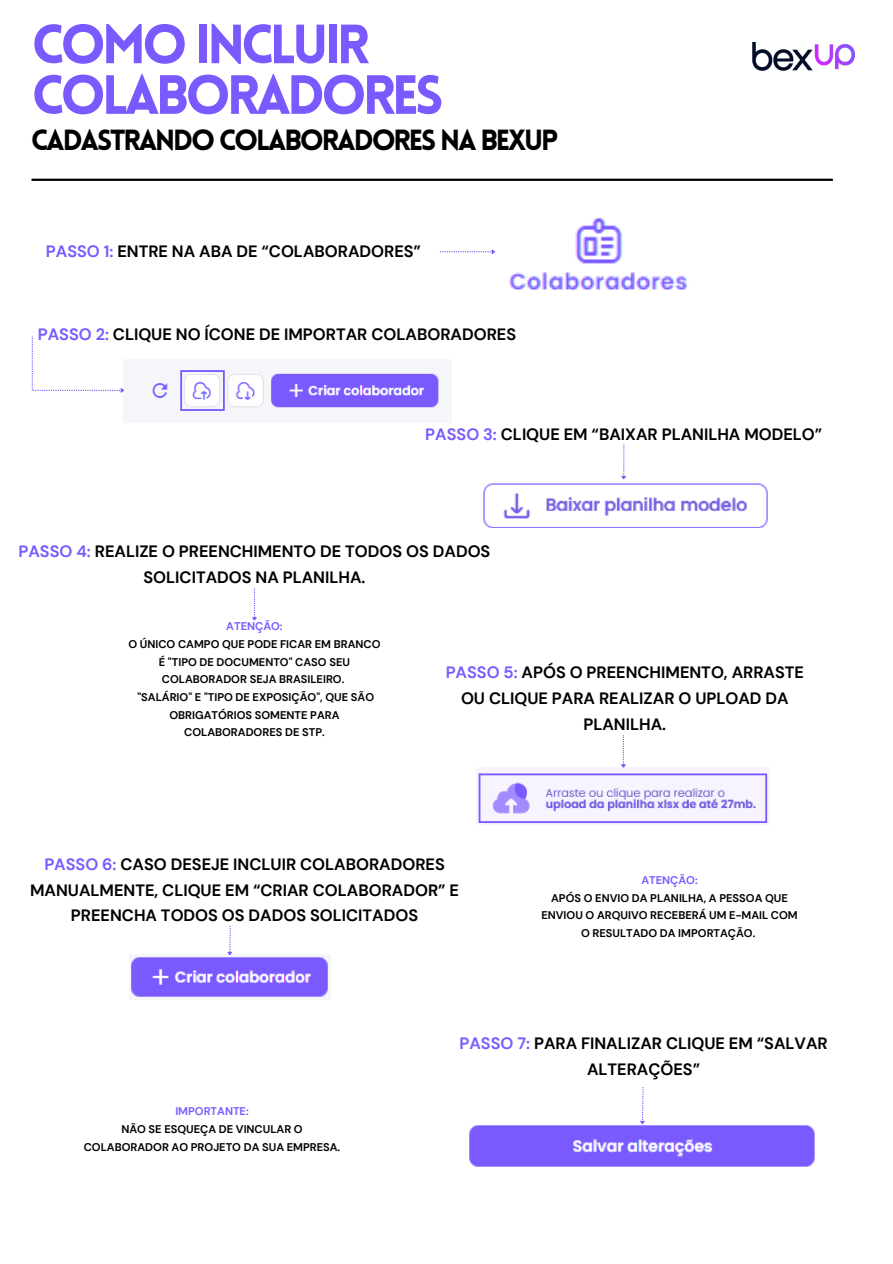
<style>
.page{position:relative;width:893px;height:1264px;background:#fff}
.page>*{position:absolute;margin:0;border:0;box-sizing:border-box;transform-origin:0 0}
.t1{font:900 54px/50.6px "Lovelo";letter-spacing:-.075em;color:#7a5aff}
.t2{font:900 28.5px "Lovelo";letter-spacing:-.075em;color:#000}
.t3{font:700 16.35px/25.8px "DM Sans";color:#000;text-align:center}
.t4{font:700 11.1px/17.5px "DM Sans";color:#000;text-align:center}
.t5{font:700 11.1px "DM Sans";color:#7a5aff}
.s1{color:#7a5aff}
</style>
<div class="page">
<hr style="left:32px;top:179px;width:800px;height:2px;background:#000">
<img style="left:752px;top:42px;width:102px;height:29px">
<svg style="left:440px;top:249px;width:55px;height:5px"></svg>
<img style="left:509px;top:218px;width:179px;height:72px">
<svg style="left:252px;top:588px;width:5px;height:33px"></svg>
<img style="left:129px;top:954px;width:201px;height:45px">
<img style="left:123px;top:359px;width:329px;height:63px">
<img style="left:483px;top:483px;width:285px;height:45px">
<svg style="left:621px;top:444px;width:5px;height:36px"></svg>
<img style="left:476px;top:767px;width:293px;height:58px">
<svg style="left:620px;top:735px;width:7px;height:34px"></svg>
<svg style="left:226px;top:926px;width:7px;height:30px"></svg>
<img style="left:469px;top:1125px;width:346px;height:42px">
<svg style="left:640px;top:1087px;width:5px;height:38px"></svg>
<svg style="left:32px;top:336px;width:93px;height:58px"></svg>
<p class="t1" style="left:32px;top:24px;width:413px">COMO INCLUIR<br>COLABORADORES</p>
<p class="t2" style="left:31px;top:129px;width:528px">CADASTRANDO COLABORADORES NA BEXUP</p>
<p class="t3" style="left:46px;top:239px;width:376px"><span class="s1">PASSO 1:</span> ENTRE NA ABA DE “COLABORADORES”</p>
<p class="t3" style="left:38px;top:322px;width:480px"><span class="s1">PASSO 2:</span> CLIQUE NO ÍCONE DE IMPORTAR COLABORADORES</p>
<p class="t3" style="left:425px;top:421px;width:398px"><span class="s1">PASSO 3:</span> CLIQUE EM “BAIXAR PLANILHA MODELO”</p>
<p class="t3" style="left:19px;top:538px;width:473px"><span class="s1">PASSO 4:</span> REALIZE O PREENCHIMENTO DE TODOS OS DADOS<br>SOLICITADOS NA PLANILHA.</p>
<p class="t5" style="left:226px;top:619px;width:58px">ATENÇÃO:</p>
<p class="t4" style="left:128px;top:635px;width:253px">O ÚNICO CAMPO QUE PODE FICAR EM BRANCO<br>É "TIPO DE DOCUMENTO" CASO SEU<br>COLABORADOR SEJA BRASILEIRO.</p>
<p class="t4" style="left:137px;top:688px;width:238px">"SALÁRIO" E "TIPO DE EXPOSIÇÃO", QUE SÃO<br>OBRIGATÓRIOS SOMENTE PARA<br>COLABORADORES DE STP.</p>
<p class="t3" style="left:445px;top:660px;width:360px"><span class="s1">PASSO 5:</span> APÓS O PREENCHIMENTO, ARRASTE<br>OU CLIQUE PARA REALIZAR O UPLOAD DA<br>PLANILHA.</p>
<p class="t3" style="left:30px;top:851px;width:430px"><span class="s1">PASSO 6:</span> CASO DESEJE INCLUIR COLABORADORES<br>MANUALMENTE, CLIQUE EM “CRIAR COLABORADOR” E<br>PREENCHA TODOS OS DADOS SOLICITADOS</p>
<p class="t5" style="left:641px;top:873px;width:58px">ATENÇÃO:</p>
<p class="t4" style="left:541px;top:889px;width:258px">APÓS O ENVIO DA PLANILHA, A PESSOA QUE<br>ENVIOU O ARQUIVO RECEBERÁ UM E-MAIL COM<br>O RESULTADO DA IMPORTAÇÃO.</p>
<p class="t5" style="left:175px;top:1104px;width:75px">IMPORTANTE:</p>
<p class="t4" style="left:84px;top:1120px;width:258px">NÃO SE ESQUEÇA DE VINCULAR O<br>COLABORADOR AO PROJETO DA SUA EMPRESA.</p>
<p class="t3" style="left:459px;top:1030px;width:370px"><span class="s1">PASSO 7:</span> PARA FINALIZAR CLIQUE EM “SALVAR<br>ALTERAÇÕES”</p>
</div>
